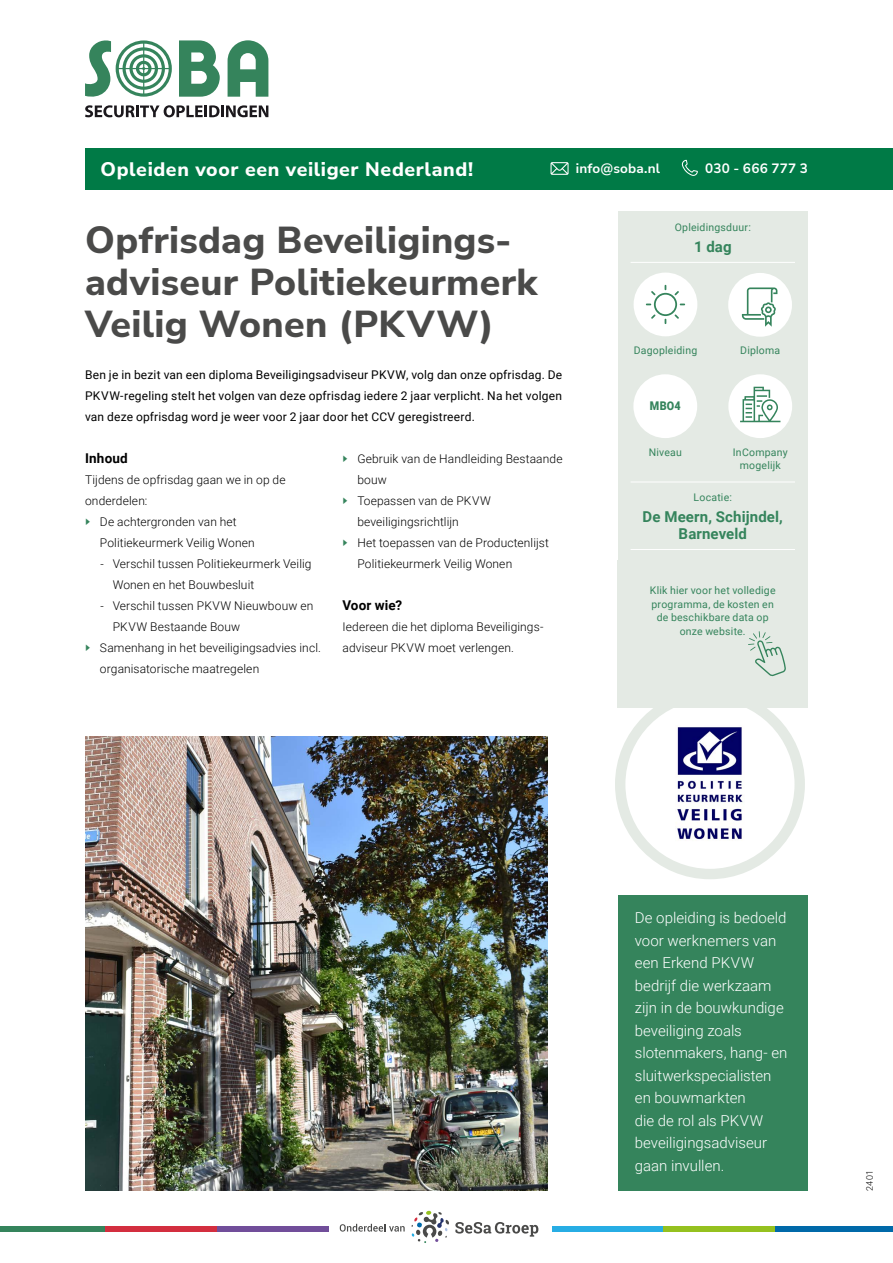
<style>
.page{position:relative;width:893px;height:1263px;background:#fff}
.page>*{position:absolute;margin:0;border:0;box-sizing:border-box;transform-origin:0 0}
.opleidingsnaam{font:800 37.5px/42px "Nunito Sans";letter-spacing:.005em;color:#4a4a49}
.t1{font:800 19.5px "Nunito Sans";letter-spacing:.03em;color:#fff}
.intro{font:300 15px/22.5px "Roboto";color:#fff}
.sidebar_tekstjes_groot{font:700 15px/16.5px "Roboto";letter-spacing:.01em;color:#35845c;text-align:center}
.t2{font:700 13.5px "Nunito Sans";letter-spacing:.01em;color:#fff}
.TK2{font:700 13.5px "Roboto";letter-spacing:.015em;color:#000}
.platte_tekst{font:300 12px/21px "Roboto";letter-spacing:.01em;color:#000}
.opleiding_intro{font:12px/21px "Roboto";letter-spacing:.015em;color:#000;text-align:justify}
.t3{font:900 12px "Roboto";color:#35845c;scale:.9 1}
.sidebar_tekstjes_klein{font:10.5px/13.5px "Roboto";letter-spacing:.02em;color:#35845c;text-align:center}
.intro-2{font:10.5px/13.5px "Roboto";letter-spacing:.02em;color:#35845c;text-align:center}
.t4{font:300 9px "Roboto";color:#000}
.s1{font-family:"Roboto Slab"}
</style>
<div class="page">
<div style="left:775px;top:1226px;width:118px;height:5px;background:#0069a9"></div>
<div style="left:0;top:1226px;width:105px;height:5px;background:#35845c"></div>
<div style="left:105px;top:1226px;width:112px;height:5px;background:#d32e3f"></div>
<div style="left:217px;top:1226px;width:111px;height:5px;background:#714e9a"></div>
<div style="left:552px;top:1226px;width:111px;height:5px;background:#27ade4"></div>
<div style="left:663px;top:1226px;width:112px;height:5px;background:#95c11f"></div>
<svg style="left:340px;top:1224px;width:65px;height:7px"></svg>
<svg style="left:455px;top:1222px;width:83px;height:14px"></svg>
<svg style="left:411px;top:1210px;width:38px;height:33px"></svg>
<div style="left:85px;top:148px;width:808px;height:42px;background:#007a46"></div>
<svg style="left:550px;top:162px;width:19px;height:13px"></svg>
<svg style="left:682px;top:160px;width:16px;height:16px"></svg>
<svg style="left:85px;top:40px;width:183px;height:77px"></svg>
<img style="left:85px;top:736px;width:462px;height:455px">
<div style="left:618px;top:211px;width:190px;height:497px;background:#e4eae4"></div>
<hr style="left:631px;top:262px;width:164px;height:1px;background:#fff">
<hr style="left:631px;top:549px;width:164px;height:1px;background:#fff">
<hr style="left:631px;top:482px;width:164px;height:1px;background:#fff">
<div style="left:633px;top:374px;width:64px;height:64px;background:#fff;border-radius:50%"></div>
<div style="left:728px;top:273px;width:64px;height:64px;background:#fff;border-radius:50%"></div>
<svg style="left:742px;top:287px;width:35px;height:40px"></svg>
<div style="left:728px;top:374px;width:64px;height:64px;background:#fff;border-radius:50%"></div>
<svg style="left:740px;top:387px;width:40px;height:35px"></svg>
<div style="left:634px;top:273px;width:63px;height:63px;background:#fff;border-radius:50%"></div>
<svg style="left:646px;top:285px;width:39px;height:39px"></svg>
<div style="left:618px;top:895px;width:190px;height:296px;background:#35845c"></div>
<div style="left:615px;top:689px;width:190px;height:190px;border:10px solid #e4eae4;border-radius:50%"></div>
<img style="left:677px;top:727px;width:67px;height:113px">
<div style="left:618px;top:561px;width:190px;height:147px;background:#e4eae4"></div>
<svg style="left:748px;top:631px;width:38px;height:46px"></svg>
<h2 class="t1" style="left:101px;top:155px;width:374px">Opleiden voor een veiliger Nederland!</h2>
<p class="t2" style="left:576px;top:158px;width:86px">info@soba.nl</p>
<p class="t2" style="left:705px;top:158px;width:104px">030 - 666 777 3</p>
<p class="opleidingsnaam" style="left:85px;top:217px;width:454px">Opfrisdag Beveiligings&shy;adviseur Politiekeurmerk<br>Veilig Wonen (PKVW)</p>
<p class="opleiding_intro" style="left:85px;top:364px;width:479px">Ben je in bezit van een diploma Beveiligingsadviseur PKVW, volg dan onze opfrisdag. De PKVW-regeling stelt het volgen van deze opfrisdag iedere 2 jaar verplicht. Na het volgen van deze opfrisdag word je weer voor 2 jaar door het CCV geregistreerd.</p>
<p class="TK2" style="left:85px;top:449px;width:44px">Inhoud</p>
<p class="platte_tekst" style="left:85px;top:469px;width:202px">Tijdens de opfrisdag gaan we in op de onderdelen:</p>
<p class="platte_tekst" style="left:100px;top:511px;width:156px">De achtergronden van het<br>Politiekeurmerk Veilig Wonen</p>
<p class="platte_tekst" style="left:113px;top:553px;width:200px;text-indent:-13px"><span class="s1">-</span> Verschil tussen Politiekeurmerk Veilig<br>Wonen en het Bouwbesluit</p>
<p class="platte_tekst" style="left:113px;top:595px;width:202px;text-indent:-13px"><span class="s1">-</span> Verschil tussen PKVW Nieuwbouw en<br>PKVW Bestaande Bouw</p>
<p class="platte_tekst" style="left:100px;top:637px;width:223px">Samenhang in het beveiligingsadvies incl. organisatorische maatregelen</p>
<p class="platte_tekst" style="left:357px;top:448px;width:207px">Gebruik van de Handleiding Bestaande bouw</p>
<p class="platte_tekst" style="left:357px;top:490px;width:135px">Toepassen van de PKVW beveiligingsrichtlijn</p>
<p class="platte_tekst" style="left:357px;top:532px;width:193px">Het toepassen van de Productenlijst<br>Politiekeurmerk Veilig Wonen</p>
<p class="TK2" style="left:342px;top:596px;width:61px">Voor wie?</p>
<p class="platte_tekst" style="left:342px;top:616px;width:202px">Iedereen die het diploma Beveiligings&shy;adviseur PKVW moet verlengen.</p>
<p class="sidebar_tekstjes_klein" style="left:675px;top:220px;width:78px">Opleidingsduur:</p>
<p class="sidebar_tekstjes_groot" style="left:694px;top:238px;width:39px">1 dag</p>
<p class="sidebar_tekstjes_klein" style="left:634px;top:343px;width:65px">Dagopleiding</p>
<p class="t3" style="left:650px;top:398px;width:36px">MBO4</p>
<p class="sidebar_tekstjes_klein" style="left:740px;top:344px;width:42px">Diploma</p>
<p class="sidebar_tekstjes_klein" style="left:649px;top:445px;width:35px">Niveau</p>
<p class="sidebar_tekstjes_klein" style="left:733px;top:445px;width:56px">InCompany mogelijk</p>
<p class="sidebar_tekstjes_klein" style="left:694px;top:490px;width:40px">Locatie:</p>
<p class="sidebar_tekstjes_groot" style="left:643px;top:508px;width:142px">De Meern, Schijndel,<br>Barneveld</p>
<p class="sidebar_tekstjes_klein" style="left:632px;top:577px;width:162px">de kosten en de beschikbare data</p>
<p class="intro-2" style="left:650px;top:583px;width:127px">Klik hier voor het volledige programma, de kosten en de beschikbare data op onze website.</p>
<p class="intro" style="left:635px;top:906px;width:154px">De opleiding is bedoeld voor werknemers van een Erkend PKVW bedrijf die werkzaam zijn in de bouwkundige beveiliging zoals slotenmakers, hang- en sluitwerkspecialisten en bouwmarkten<br>die de rol als PKVW beveiligingsadviseur gaan invullen.</p>
<p class="t4" style="left:863px;top:1191px;width:22px;rotate:-90deg">2401</p>
</div>
